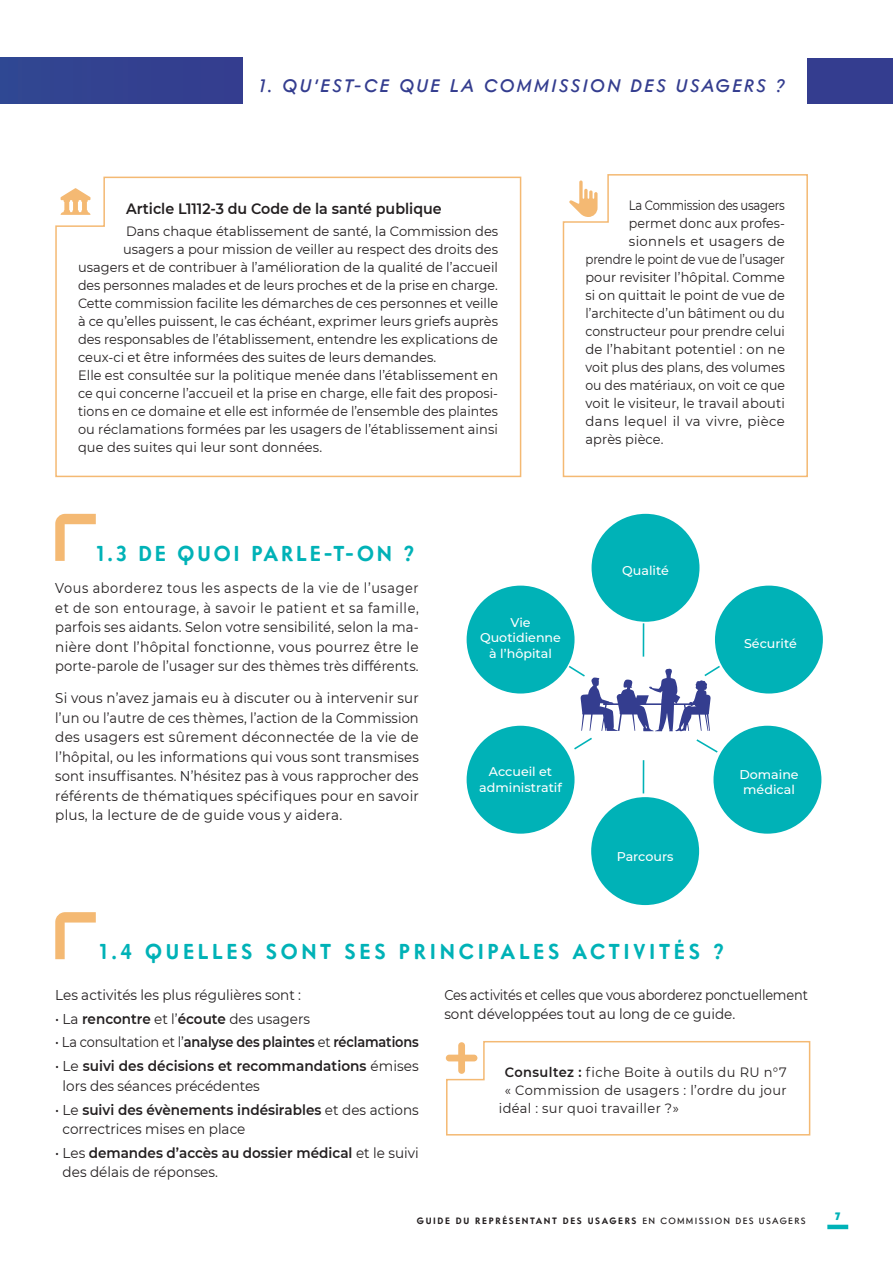
<style>
.page{position:relative;width:893px;height:1263px;background:#fff}
.page>*{position:absolute;margin:0;border:0;box-sizing:border-box;transform-origin:0 0}
.t1{font:700 21px "Intervogue Soft";letter-spacing:.18em;color:#00b2b7}
.t2{font:700 21px "Intervogue Soft";letter-spacing:.14em;color:#00b2b7}
.t3{font:18px "Intervogue Soft Med Oblq";letter-spacing:.125em;color:#343d8f}
.t4{font:600 15px "Montserrat";color:#231f20;scale:.95 1}
.t5{font:14.25px/19.5px "Montserrat";color:#231f20;text-align:justify;scale:.9 1}
.t6{font:14.25px/19.5px "Montserrat";color:#231f20;text-align:justify;scale:.94 1}
.t7{font:14.25px/19.5px "Montserrat";color:#231f20;scale:.95 1}
.t8{font:14.25px/19.5px "Montserrat";color:#231f20;scale:.96 1}
.t9{font:600 14.25px "Montserrat";letter-spacing:-.01em;color:#231f20;scale:.91 1}
.t10{font:13.5px "Montserrat";color:#231f20;scale:.96 1}
.t11{font:13.5px "Montserrat";color:#231f20;scale:.95 1}
.t12{font:13.5px "Montserrat";color:#231f20;scale:.94 1}
.t13{font:13.5px "Montserrat";color:#231f20;scale:.93 1}
.t14{font:13.5px "Montserrat";letter-spacing:.03em;color:#231f20;scale:.96 1}
.t15{font:13.5px "Montserrat";color:#231f20;scale:.92 1}
.t16{font:13.5px "Montserrat";color:#231f20;scale:.87 1}
.t17{font:13.5px "Montserrat";color:#231f20}
.t18{font:13.5px "Montserrat";letter-spacing:.03em;color:#231f20}
.t19{font:13.5px "Montserrat";color:#231f20;scale:.86 1}
.t20{font:13.5px "Montserrat";letter-spacing:.025em;color:#231f20}
.t21{font:500 12.6px/15.1px "Montserrat";color:#fff;text-align:center}
.t22{font:900 10.5px "Intervogue Soft";color:#00b2b7}
.t23{font:700 9px "Intervogue Soft";letter-spacing:.18em;color:#231f20}
.s1{font-weight:600}
.s2{font-weight:400}
.s3{font-weight:500}
</style>
<div class="page">
<div style="left:1px;top:57px;width:241px;height:46px;background:#334190"></div>
<hr style="left:827px;top:1225px;width:21px;height:4px;background:#00b2b7">
<div style="left:807px;top:58px;width:86px;height:46px;background:#343d8f"></div>
<svg style="left:562px;top:174px;width:246px;height:304px"></svg>
<svg style="left:570px;top:180px;width:27px;height:36px"></svg>
<svg style="left:55px;top:176px;width:467px;height:302px"></svg>
<svg style="left:61px;top:188px;width:30px;height:27px"></svg>
<svg style="left:55px;top:514px;width:41px;height:47px"></svg>
<div style="left:467px;top:586px;width:108px;height:107px;background:#00b2b7;border-radius:50%"></div>
<div style="left:592px;top:514px;width:107px;height:108px;background:#00b2b7;border-radius:50%"></div>
<div style="left:715px;top:586px;width:108px;height:107px;background:#00b2b7;border-radius:50%"></div>
<div style="left:713px;top:726px;width:108px;height:108px;background:#00b2b7;border-radius:50%"></div>
<div style="left:591px;top:797px;width:108px;height:108px;background:#00b2b7;border-radius:50%"></div>
<div style="left:467px;top:726px;width:108px;height:108px;background:#00b2b7;border-radius:50%"></div>
<hr style="left:643px;top:623px;width:1px;height:34px;background:#00b2b7">
<hr style="left:643px;top:760px;width:1px;height:33px;background:#00b2b7">
<svg style="left:567px;top:664px;width:155px;height:90px"></svg>
<svg style="left:55px;top:912px;width:41px;height:47px"></svg>
<svg style="left:445px;top:1041px;width:366px;height:95px"></svg>
<div style="left:458px;top:1042px;width:7px;height:32px;background:#f4b973;border-radius:3px"></div>
<div style="left:446px;top:1055px;width:31px;height:6px;background:#f4b973;border-radius:3px"></div>
<h2 class="t3" style="left:259px;top:74px;width:527px">1. QU’EST-CE QUE LA COMMISSION DES USAGERS ?</h2>
<p class="t4" style="left:126px;top:198px;width:334px">Article L1112-3 du Code de la santé publique</p>
<p class="t10" style="left:126px;top:222px;width:389px">Dans chaque établissement de santé, la Commission des</p>
<p class="t10" style="left:123px;top:240px;width:392px">usagers a pour mission de veiller au respect des droits des</p>
<p class="t10" style="left:78px;top:258px;width:439px">usagers et de contribuer à l’amélioration de la qualité de l’accueil</p>
<p class="t12" style="left:78px;top:276px;width:448px">des personnes malades et de leurs proches et de la prise en charge.</p>
<p class="t11" style="left:78px;top:294px;width:444px">Cette commission facilite les démarches de ces personnes et veille</p>
<p class="t10" style="left:78px;top:312px;width:439px">à ce qu’elles puissent, le cas échéant, exprimer leurs griefs auprès</p>
<p class="t10" style="left:78px;top:330px;width:439px">des responsables de l’établissement, entendre les explications de</p>
<p class="t10" style="left:78px;top:348px;width:374px">ceux-ci et être informées des suites de leurs demandes.</p>
<p class="t11" style="left:78px;top:366px;width:444px">Elle est consultée sur la politique menée dans l’établissement en</p>
<p class="t12" style="left:78px;top:384px;width:448px">ce qui concerne l’accueil et la prise en charge, elle fait des proposi-</p>
<p class="t13" style="left:78px;top:402px;width:453px">tions en ce domaine et elle est informée de l’ensemble des plaintes</p>
<p class="t10" style="left:78px;top:420px;width:439px">ou réclamations formées par les usagers de l’établissement ainsi</p>
<p class="t10" style="left:78px;top:438px;width:256px">que des suites qui leur sont données.</p>
<p class="t19" style="left:629px;top:196px;width:183px">La Commission des usagers</p>
<p class="t13" style="left:629px;top:214px;width:169px">permet donc aux profes-</p>
<p class="t20" style="left:629px;top:232px;width:157px">sionnels et usagers de</p>
<p class="t16" style="left:585px;top:250px;width:231px">prendre le point de vue de l’usager</p>
<p class="t11" style="left:585px;top:268px;width:211px">pour revisiter l’hôpital. Comme</p>
<p class="t11" style="left:585px;top:286px;width:212px">si on quittait le point de vue de</p>
<p class="t15" style="left:585px;top:304px;width:218px">l’architecte d’un bâtiment ou du</p>
<p class="t15" style="left:585px;top:322px;width:218px">constructeur pour prendre celui</p>
<p class="t17" style="left:585px;top:340px;width:201px">de l’habitant potentiel : on ne</p>
<p class="t13" style="left:585px;top:358px;width:216px">voit plus des plans, des volumes</p>
<p class="t15" style="left:585px;top:376px;width:218px">ou des matériaux, on voit ce que</p>
<p class="t10" style="left:585px;top:394px;width:209px">voit le visiteur, le travail abouti</p>
<p class="t18" style="left:585px;top:412px;width:201px">dans lequel il va vivre, pièce</p>
<p class="t10" style="left:585px;top:430px;width:83px">après pièce.</p>
<h1 class="t2" style="left:97px;top:540px;width:319px">1.3 DE QUOI PARLE-T-ON ?</h1>
<p class="t5" style="left:55px;top:578px;width:406px">Vous aborderez tous les aspects de la vie de l’usager et de son entourage, à savoir le patient et sa famille, parfois ses aidants. Selon votre sensibilité, selon la ma&shy;nière dont l’hôpital fonctionne, vous pourrez être le porte-parole de l’usager sur des thèmes très différents.</p>
<p class="t6" style="left:55px;top:688px;width:388px">Si vous n’avez jamais eu à discuter ou à intervenir sur l’un ou l’autre de ces thèmes, l’action de la Commission des usagers est sûrement déconnectée de la vie de l’hôpital, ou les informations qui vous sont transmises sont insuffisantes. N’hésitez pas à vous rapprocher des référents de thématiques spécifiques pour en savoir plus, la lecture de de guide vous y aidera.</p>
<p class="t21" style="left:480px;top:615px;width:82px">Vie<br>Quotidienne à l’hôpital</p>
<p class="t21" style="left:479px;top:764px;width:84px">Accueil et administratif</p>
<p class="t21" style="left:622px;top:563px;width:48px">Qualité</p>
<p class="t21" style="left:617px;top:848px;width:58px">Parcours</p>
<p class="t21" style="left:744px;top:636px;width:54px">Sécurité</p>
<p class="t21" style="left:739px;top:767px;width:61px">Domaine médical</p>
<h1 class="t1" style="left:100px;top:939px;width:626px">1.4 QUELLES SONT SES PRINCIPALES ACTIVITÉS ?</h1>
<p class="t7" style="left:55px;top:985px;width:260px">Les activités les plus régulières sont :</p>
<p class="t7" style="left:55px;top:1008px;width:270px">• La <span class="s1">rencontre</span> et l’<span class="s1">écoute</span> des usagers</p>
<p class="t9" style="left:55px;top:1032px;width:401px"><span class="s2">• La consultation et l’</span>analyse des plaintes <span class="s2">et</span> réclamations</p>
<p class="t8" style="left:63px;top:1056px;width:372px;text-indent:-7px">• Le <span class="s1">suivi des décisions et recommandations</span> émises lors des séances précédentes</p>
<p class="t7" style="left:63px;top:1099px;width:376px;text-indent:-7px">• Le <span class="s1">suivi des évènements indésirables</span> et des actions correctrices mises en place</p>
<p class="t7" style="left:63px;top:1142px;width:376px;text-indent:-7px">• Les <span class="s1">demandes d’accès au dossier médical</span> et le suivi des délais de réponses.</p>
<p class="t5" style="left:444px;top:985px;width:405px">Ces activités et celles que vous aborderez ponctuellement sont développées tout au long de ce guide.</p>
<p class="t14" style="left:505px;top:1063px;width:295px"><span class="s1">Consultez :</span> fiche Boite à outils du RU n°7</p>
<p class="t14" style="left:505px;top:1081px;width:295px">« Commission de usagers : l’ordre du jour</p>
<p class="t14" style="left:499px;top:1099px;width:189px">idéal : sur quoi travailler ?»</p>
<p class="t23" style="left:417px;top:1215px;width:390px">GUIDE DU REPRÉSENTANT DES USAGERS <span class="s3">EN COMMISSION DES USAGERS</span></p>
<p class="t22" style="left:835px;top:1210px;width:7px">7</p>
</div>
